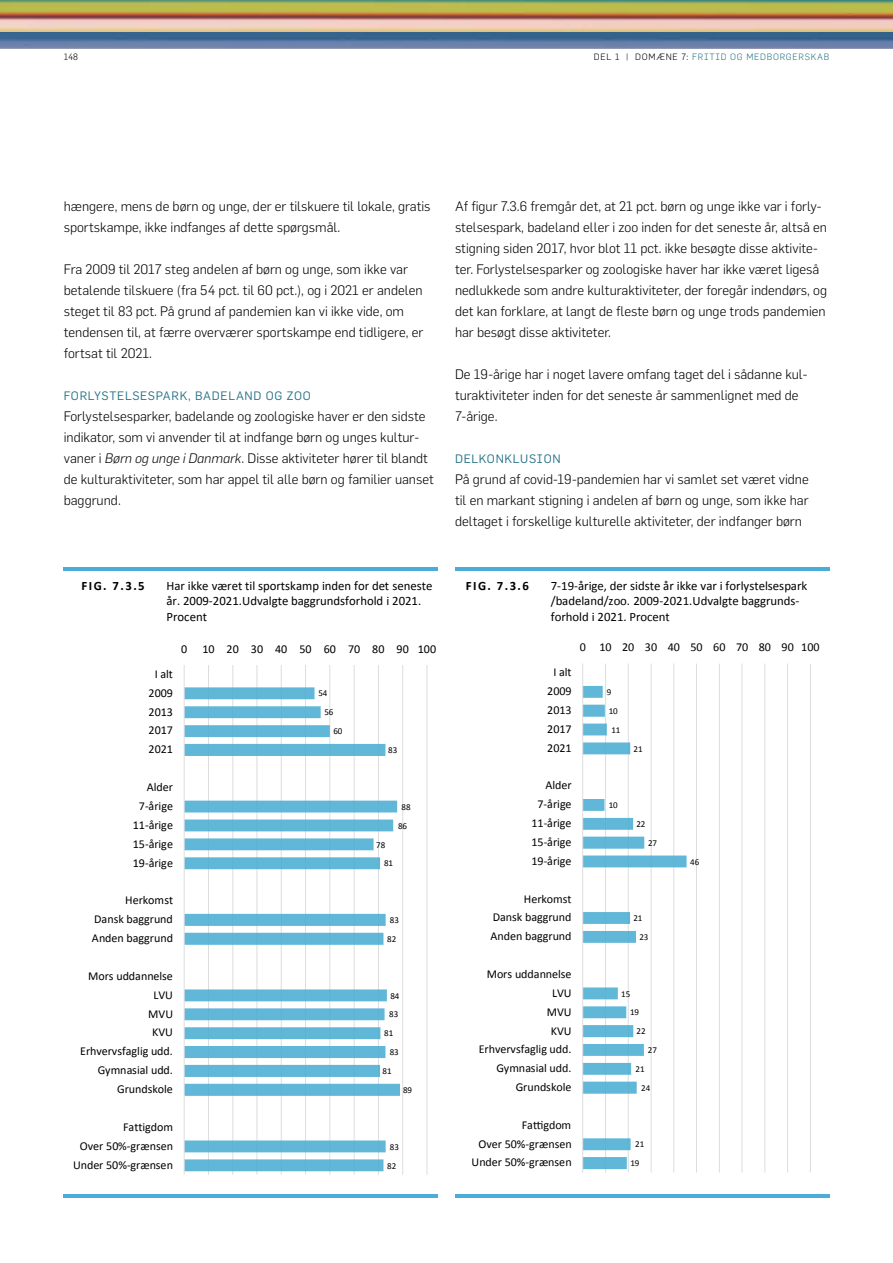
<style>
.page{position:relative;width:893px;height:1263px;background:#fff}
.page>*{position:absolute;margin:0;border:0;box-sizing:border-box;transform-origin:0 0}
.Brød_med_luft{font:300 13.5px/21px "Flama";color:#000}
.t1{font:12.75px/15.6px "Calibri";color:#000}
.t2{font:700 12.75px "Calibri";letter-spacing:.115em;color:#000}
.t3{font:12px/18.9px "Calibri";letter-spacing:-.005em;color:#000;text-align:right}
.Rubrik2{font:12px "Flama";letter-spacing:.06em;color:#287387}
.t4{font:9px/18.9px "Calibri";letter-spacing:-.005em;color:#000}
.t5{font:300 9px "Flama";letter-spacing:.08em;color:#287387}
.t6{font:300 9px "Flama";color:#000}
.s1{color:#000}
.s2{font-style:italic}
</style>
<div class="page">
<img style="left:0;top:0;width:893px;height:48px">
<hr style="left:208px;top:665px;width:1px;height:510px;background:#dcddde">
<hr style="left:233px;top:665px;width:1px;height:510px;background:#dcddde">
<hr style="left:257px;top:665px;width:1px;height:510px;background:#dcddde">
<hr style="left:281px;top:665px;width:1px;height:510px;background:#dcddde">
<hr style="left:305px;top:665px;width:1px;height:510px;background:#dcddde">
<hr style="left:330px;top:665px;width:1px;height:510px;background:#dcddde">
<hr style="left:354px;top:665px;width:1px;height:510px;background:#dcddde">
<hr style="left:378px;top:665px;width:1px;height:510px;background:#dcddde">
<hr style="left:402px;top:665px;width:1px;height:510px;background:#dcddde">
<hr style="left:427px;top:665px;width:1px;height:510px;background:#dcddde">
<svg style="left:185px;top:687px;width:215px;height:484px"></svg>
<hr style="left:184px;top:665px;width:1px;height:510px;background:#dcddde">
<hr style="left:605px;top:664px;width:1px;height:508px;background:#dcddde">
<hr style="left:628px;top:664px;width:1px;height:508px;background:#dcddde">
<hr style="left:651px;top:664px;width:1px;height:508px;background:#dcddde">
<hr style="left:673px;top:664px;width:1px;height:508px;background:#dcddde">
<hr style="left:696px;top:664px;width:1px;height:508px;background:#dcddde">
<hr style="left:719px;top:664px;width:1px;height:508px;background:#dcddde">
<hr style="left:742px;top:664px;width:1px;height:508px;background:#dcddde">
<hr style="left:765px;top:664px;width:1px;height:508px;background:#dcddde">
<hr style="left:787px;top:664px;width:1px;height:508px;background:#dcddde">
<hr style="left:810px;top:664px;width:1px;height:508px;background:#dcddde">
<svg style="left:583px;top:686px;width:104px;height:483px"></svg>
<hr style="left:582px;top:664px;width:1px;height:508px;background:#dcddde">
<hr style="left:64px;top:1195px;width:374px;height:3px;background:#4aadd8">
<hr style="left:455px;top:1195px;width:374px;height:3px;background:#4aadd8">
<hr style="left:64px;top:568px;width:374px;height:3px;background:#4aadd8">
<hr style="left:455px;top:568px;width:374px;height:3px;background:#4aadd8">
<p class="t6" style="left:64px;top:52px;width:16px">148</p>
<p class="t5" style="left:594px;top:52px;width:237px"><span class="s1">DEL 1 | DOMÆNE 7:</span> FRITID OG MEDBORGERSKAB</p>
<p class="Brød_med_luft" style="left:64px;top:195px;width:368px">hængere, mens de børn og unge, der er tilskuere til lokale, gratis sportskampe, ikke indfanges af dette spørgsmål.</p>
<p class="Brød_med_luft" style="left:64px;top:258px;width:361px">Fra 2009 til 2017 steg andelen af børn og unge, som ikke var betalende tilskuere (fra 54 pct. til 60 pct.), og i 2021 er andelen steget til 83 pct. På grund af pandemien kan vi ikke vide, om tendensen til, at færre overværer sportskampe end tidligere, er fortsat til 2021.</p>
<h4 class="Rubrik2" style="left:64px;top:388px;width:248px">FORLYSTELSESPARK, BADELAND OG ZOO</h4>
<p class="Brød_med_luft" style="left:64px;top:405px;width:372px">Forlystelsesparker, badelande og zoologiske haver er den sidste indikator, som vi anvender til at indfange børn og unges kultur&shy;vaner i <span class="s2">Børn og unge i Danmark</span>. Disse aktiviteter hører til blandt de kulturaktiviteter, som har appel til alle børn og familier uanset baggrund.</p>
<p class="Brød_med_luft" style="left:455px;top:195px;width:374px">Af figur 7.3.6 fremgår det, at 21 pct. børn og unge ikke var i forly&shy;stelsespark, badeland eller i zoo inden for det seneste år, altså en stigning siden 2017, hvor blot 11 pct. ikke besøgte disse aktivite&shy;ter. Forlystelsesparker og zoologiske haver har ikke været ligeså nedlukkede som andre kulturaktiviteter, der foregår indendørs, og det kan forklare, at langt de fleste børn og unge trods pandemien har besøgt disse aktiviteter.</p>
<p class="Brød_med_luft" style="left:455px;top:363px;width:354px">De 19-årige har i noget lavere omfang taget del i sådanne kul&shy;turaktiviteter inden for det seneste år sammenlignet med de<br>7-årige.</p>
<h4 class="Rubrik2" style="left:455px;top:451px;width:107px">DELKONKLUSION</h4>
<p class="Brød_med_luft" style="left:455px;top:468px;width:355px;text-align:justify">På grund af covid-19-pandemien har vi samlet set været vidne til en markant stigning i andelen af børn og unge, som ikke har deltaget i forskellige kulturelle aktiviteter, der indfanger børn</p>
<p class="t2" style="left:82px;top:576px;width:65px">FIG. 7.3.5</p>
<p class="t1" style="left:166px;top:577px;width:267px">Har ikke været til sportskamp inden for det seneste år. 2009-2021.Udvalgte baggrundsforhold i 2021.<br>Procent</p>
<p class="t2" style="left:466px;top:577px;width:65px">FIG. 7.3.6</p>
<p class="t1" style="left:551px;top:578px;width:258px">7-19-årige, der sidste år ikke var i forlystelsespark /badeland/zoo. 2009-2021.Udvalgte baggrunds&shy;forhold i 2021. Procent</p>
<p class="t3" style="left:181px;top:639px;width:8px">0</p>
<p class="t3" style="left:202px;top:639px;width:235px">10 20 30 40 50 60 70 80 90 100</p>
<p class="t3" style="left:580px;top:638px;width:241px">0 10 20 30 40 50 60 70 80 90 100</p>
<p class="t3" style="left:149px;top:664px;width:26px;text-align:center">I alt<br>2009<br>2013<br>2017<br>2021</p>
<p class="t3" style="left:133px;top:777px;width:42px">Alder<br>7-årige<br>11-årige<br>15-årige<br>19-årige</p>
<p class="t3" style="left:92px;top:890px;width:83px;text-align:justify;text-indent:33px">Herkomst Dansk baggrund Anden baggrund</p>
<p class="t3" style="left:80px;top:966px;width:94px">Mors uddannelse<br>LVU<br>MVU<br>KVU<br>Erhvervsfaglig udd.<br>Gymnasial udd.<br>Grundskole</p>
<p class="t3" style="left:73px;top:1117px;width:102px">Fattigdom<br>Over 50%-grænsen<br>Under 50%-grænsen</p>
<p class="t4" style="left:324px;top:684px;width:11px;text-indent:-6px">54<br>56</p>
<p class="t4" style="left:333px;top:721px;width:11px">60</p>
<p class="t4" style="left:388px;top:740px;width:11px">83</p>
<p class="t4" style="left:398px;top:797px;width:14px;text-align:center">88<br>86</p>
<p class="t4" style="left:384px;top:835px;width:11px;text-indent:-8px">78<br>81</p>
<p class="t4" style="left:387px;top:910px;width:13px">83<br>82</p>
<p class="t4" style="left:390px;top:986px;width:11px">84</p>
<p class="t4" style="left:389px;top:1005px;width:11px">83</p>
<p class="t4" style="left:384px;top:1024px;width:11px">81</p>
<p class="t4" style="left:390px;top:1042px;width:11px">83</p>
<p class="t4" style="left:383px;top:1061px;width:11px">81</p>
<p class="t4" style="left:403px;top:1080px;width:11px">89</p>
<p class="t4" style="left:387px;top:1137px;width:13px">83<br>82</p>
<p class="t3" style="left:547px;top:663px;width:26px;text-align:center">I alt<br>2009<br>2013<br>2017<br>2021</p>
<p class="t3" style="left:531px;top:776px;width:42px">Alder<br>7-årige<br>11-årige<br>15-årige<br>19-årige</p>
<p class="t3" style="left:491px;top:889px;width:83px;text-align:justify;text-indent:33px">Herkomst Dansk baggrund Anden baggrund</p>
<p class="t3" style="left:479px;top:964px;width:95px">Mors uddannelse<br>LVU<br>MVU<br>KVU<br>Erhvervsfaglig udd.<br>Gymnasial udd.<br>Grundskole</p>
<p class="t3" style="left:472px;top:1115px;width:102px">Fattigdom<br>Over 50%-grænsen<br>Under 50%-grænsen</p>
<p class="t4" style="left:607px;top:683px;width:15px">9<br>10<br>11</p>
<p class="t4" style="left:634px;top:739px;width:11px">21</p>
<p class="t4" style="left:609px;top:796px;width:11px">10</p>
<p class="t4" style="left:636px;top:814px;width:11px">22</p>
<p class="t4" style="left:648px;top:833px;width:11px">27</p>
<p class="t4" style="left:639px;top:909px;width:11px;text-indent:-6px">21<br>23</p>
<p class="t4" style="left:621px;top:984px;width:11px">15</p>
<p class="t4" style="left:630px;top:1003px;width:11px">19</p>
<p class="t4" style="left:636px;top:1022px;width:11px">22</p>
<p class="t4" style="left:648px;top:1041px;width:11px">27</p>
<p class="t4" style="left:641px;top:1059px;width:11px;text-indent:-6px">21<br>24</p>
<p class="t4" style="left:630px;top:1135px;width:15px;text-align:center">21<br>19</p>
<p class="t4" style="left:690px;top:852px;width:11px">46</p>
</div>
